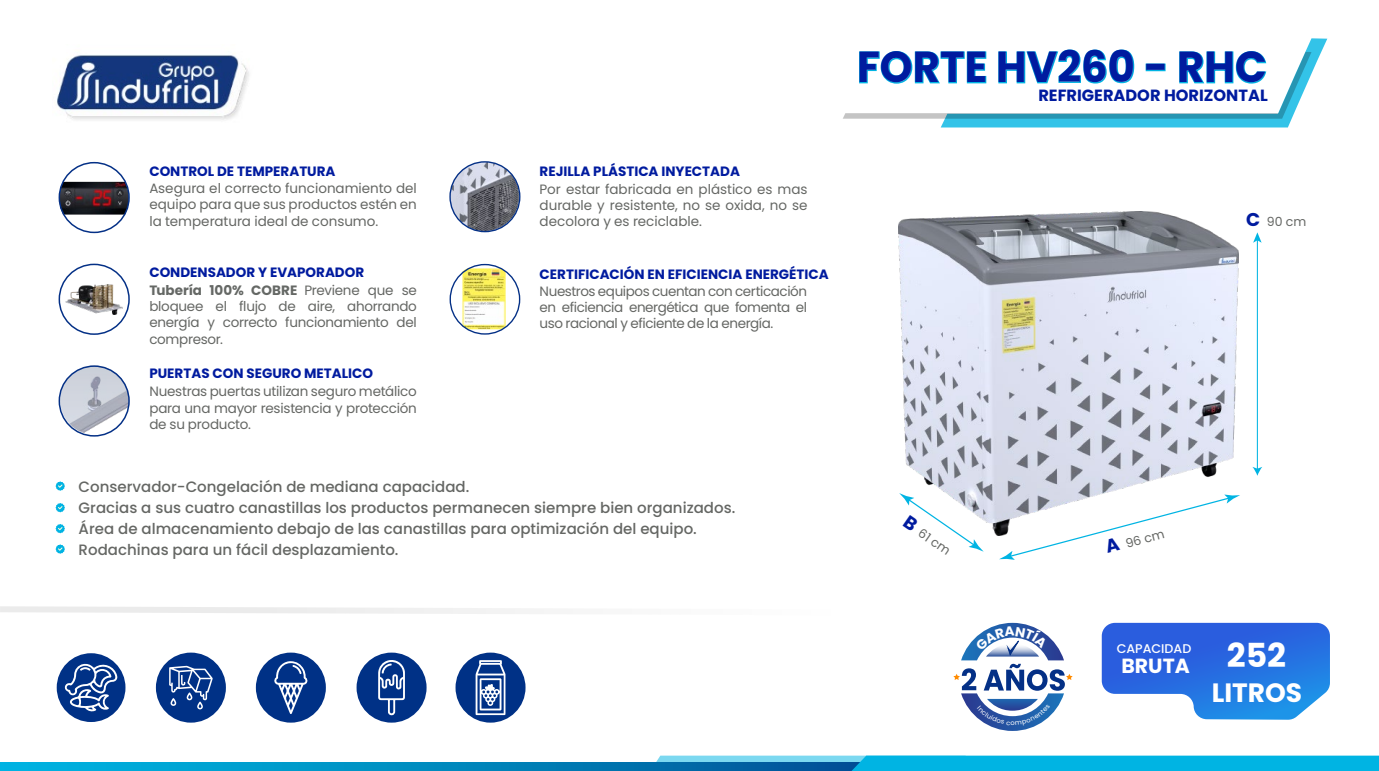
<style>
.page{position:relative;width:1379px;height:771px;background:#fff}
.page>*{position:absolute;margin:0;border:0;box-sizing:border-box;transform-origin:0 0}
.t1{font:700 43.35px "Poppins";color:#001b9f;scale:.96 1}
.t2{font:700 26.4px "Poppins";color:#fff}
.t3{font:700 20.4px "Poppins";color:#fff}
.t4{font:700 16.2px "Poppins";color:#001b9f}
.t5{font:500 15px/21px "Poppins";color:#656764}
.t6{font:13.5px/16.2px "Poppins";letter-spacing:-.02em;color:#656764;text-align:justify}
.t7{font:700 13.5px "Poppins";color:#001b9f}
.t8{font:500 12.6px "Poppins";color:#fff}
.t9{font:12.45px "Poppins";color:#656764}
.t10{font:6.3px "Poppins";color:#fff;scale:1.06 1}
.s1{font-weight:700;color:#656865}
.s2{font-weight:700;font-size:18.45px;color:#001b9f}
</style>
<div class="page">
<img style="left:59px;top:182px;width:70px;height:32px">
<img style="left:60px;top:365px;width:69px;height:69px;border-radius:35px">
<img style="left:450px;top:162px;width:69px;height:69px;border-radius:35px">
<img style="left:462px;top:268px;width:43px;height:61px">
<img style="left:66px;top:284px;width:56px;height:30px">
<svg style="left:55px;top:481px;width:10px;height:9px"></svg>
<svg style="left:55px;top:503px;width:10px;height:9px"></svg>
<svg style="left:55px;top:544px;width:10px;height:9px"></svg>
<svg style="left:55px;top:524px;width:10px;height:9px"></svg>
<svg style="left:998px;top:495px;width:241px;height:64px"></svg>
<svg style="left:958px;top:535px;width:25px;height:16px"></svg>
<hr style="left:1256px;top:239px;width:1px;height:230px;background:#00b4e3">
<svg style="left:1253px;top:232px;width:8px;height:11px"></svg>
<svg style="left:1252px;top:466px;width:10px;height:9px"></svg>
<div style="left:156px;top:652px;width:70px;height:70px;background:#003186;border-radius:50%"></div>
<svg style="left:169px;top:665px;width:44px;height:44px"></svg>
<div style="left:256px;top:652px;width:70px;height:70px;background:#003186;border-radius:50%"></div>
<svg style="left:274px;top:661px;width:34px;height:52px"></svg>
<div style="left:356px;top:652px;width:70px;height:70px;background:#003186;border-radius:50%"></div>
<svg style="left:378px;top:660px;width:27px;height:55px"></svg>
<div style="left:455px;top:652px;width:70px;height:70px;background:#003186;border-radius:50%"></div>
<svg style="left:475px;top:660px;width:30px;height:54px"></svg>
<img style="left:898px;top:212px;width:340px;height:323px">
<div style="left:59px;top:162px;width:71px;height:71px;border:2px solid #043086;border-radius:50%"></div>
<div style="left:59px;top:263px;width:71px;height:72px;border:2px solid #043086;border-radius:50%"></div>
<div style="left:59px;top:365px;width:71px;height:71px;border:2px solid #043086;border-radius:50%"></div>
<div style="left:449px;top:161px;width:71px;height:71px;border:1px solid #043086;border-radius:50%"></div>
<div style="left:449px;top:264px;width:71px;height:70px;border:1px solid #043086;border-radius:50%"></div>
<svg style="left:1101px;top:622px;width:228px;height:97px;background:#4582e5"></svg>
<svg style="left:0;top:762px;width:650px;height:8px;background:#0094c7"></svg>
<svg style="left:650px;top:755px;width:728px;height:15px;background:#1aaedb"></svg>
<svg style="left:843px;top:38px;width:484px;height:89px"></svg>
<div style="left:57px;top:653px;width:68px;height:68px;background:#003186;border-radius:50%"></div>
<svg style="left:64px;top:661px;width:53px;height:50px"></svg>
<svg style="left:0;top:606px;width:544px;height:8px"></svg>
<img style="left:57px;top:55px;width:192px;height:65px">
<svg style="left:953px;top:622px;width:119px;height:108px"></svg>
<p class="t7" style="left:149px;top:163px;width:188px">CONTROL DE TEMPERATURA</p>
<p class="t6" style="left:149px;top:180px;width:269px">Asegura el correcto funcionamiento del equipo para que sus productos estén en la temperatura ideal de consumo.</p>
<p class="t7" style="left:149px;top:264px;width:216px">CONDENSADOR Y EVAPORADOR</p>
<p class="t6" style="left:149px;top:282px;width:269px"><span class="s1">Tubería 100% COBRE</span> Previene que se bloquee el flujo de aire, ahorrando energía y correcto funcionamiento del compresor.</p>
<p class="t7" style="left:149px;top:365px;width:225px">PUERTAS CON SEGURO METALICO</p>
<p class="t6" style="left:149px;top:383px;width:269px">Nuestras puertas utilizan seguro metálico para una mayor resistencia y protección de su producto.</p>
<p class="t7" style="left:539px;top:164px;width:202px">REJILLA PLÁSTICA INYECTADA</p>
<p class="t6" style="left:539px;top:181px;width:269px">Por estar fabricada en plástico es mas durable y resistente, no se oxida, no se decolora y es reciclable.</p>
<p class="t7" style="left:539px;top:266px;width:290px">CERTIFICACIÓN EN EFICIENCIA ENERGÉTICA</p>
<p class="t6" style="left:539px;top:283px;width:269px">Nuestros equipos cuentan con certicación en eficiencia energética que fomenta el uso racional y eficiente de la energía.</p>
<p class="t5" style="left:79px;top:476px;width:658px">Conservador-Congelación de mediana capacidad.<br>Gracias a sus cuatro canastillas los productos permanecen siempre bien organizados.<br>Área de almacenamiento debajo de las canastillas para optimización del equipo.<br>Rodachinas para un fácil desplazamiento.</p>
<h1 class="t1" style="left:857px;top:42px;width:428px">FORTE HV260 - RHC</h1>
<p class="t4" style="left:1038px;top:86px;width:231px">REFRIGERADOR HORIZONTAL</p>
<p class="t9" style="left:908px;top:514px;width:56px;rotate:35deg"><span class="s2">B</span> 61 cm</p>
<p class="t9" style="left:1245px;top:215px;width:62px"><span class="s2">C</span> 90 cm</p>
<p class="t9" style="left:1104px;top:542px;width:61px;rotate:-15deg"><span class="s2">A</span> 96 cm</p>
<p class="t10" style="left:1010px;top:718px;width:6px">o</p>
<h3 class="t3" style="left:1121px;top:653px;width:166px">BRUTA <sup>252</sup></h3>
<h2 class="t2" style="left:1211px;top:677px;width:92px">LITROS</h2>
<p class="t8" style="left:1116px;top:641px;width:76px">CAPACIDAD</p>
</div>
